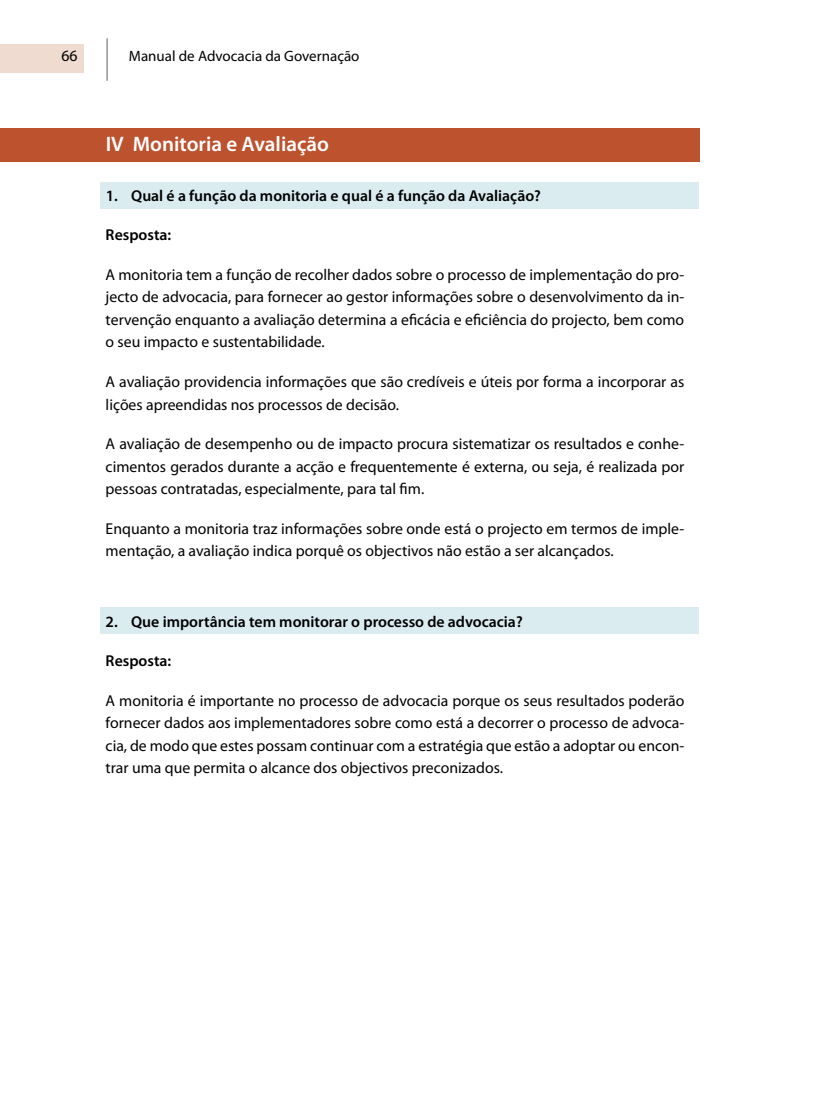
<style>
.page{position:relative;width:834px;height:1106px;background:#fff}
.page>*{position:absolute;margin:0;border:0;box-sizing:border-box;transform-origin:0 0}
.t1{font:600 21px "Myriad Pro";color:#fff}
.t2{font:15.75px/22.5px "Myriad Pro";color:#000;text-align:justify}
.t3{font:600 15.75px "Myriad Pro";color:#000}
.t4{font:15px "Myriad Pro";color:#000}
</style>
<div class="page">
<div style="left:0;top:44px;width:83px;height:29px;background:#efdbcf"></div>
<hr style="left:106px;top:38px;width:2px;height:43px;background:#939598">
<div style="left:101px;top:182px;width:598px;height:26px;background:#dbecf0"></div>
<div style="left:101px;top:607px;width:598px;height:27px;background:#dbecf0"></div>
<div style="left:0;top:128px;width:699px;height:33px;background:#bd522e"></div>
<p class="t2" style="left:62px;top:45px;width:18px">66</p>
<p class="t4" style="left:129px;top:46px;width:232px">Manual de Advocacia da Governação</p>
<h1 class="t1" style="left:106px;top:131px;width:225px">IV Monitoria e Avaliação</h1>
<p class="t3" style="left:106px;top:186px;width:437px">1. Qual é a função da monitoria e qual é a função da Avaliação?</p>
<p class="t3" style="left:106px;top:225px;width:67px">Resposta:</p>
<p class="t2" style="left:106px;top:263px;width:580px">A monitoria tem a função de recolher dados sobre o processo de implementação do pro&shy;jecto de advocacia, para fornecer ao gestor informações sobre o desenvolvimento da in&shy;tervenção enquanto a avaliação determina a eficácia e eficiência do projecto, bem como o seu impacto e sustentabilidade.</p>
<p class="t2" style="left:106px;top:370px;width:580px">A avaliação providencia informações que são credíveis e úteis por forma a incorporar as lições apreendidas nos processos de decisão.</p>
<p class="t2" style="left:106px;top:432px;width:580px">A avaliação de desempenho ou de impacto procura sistematizar os resultados e conhe&shy;cimentos gerados durante a acção e frequentemente é externa, ou seja, é realizada por pessoas contratadas, especialmente, para tal fim.</p>
<p class="t2" style="left:106px;top:517px;width:580px">Enquanto a monitoria traz informações sobre onde está o projecto em termos de imple&shy;mentação, a avaliação indica porquê os objectivos não estão a ser alcançados.</p>
<p class="t3" style="left:106px;top:611px;width:418px">2. Que importância tem monitorar o processo de advocacia?</p>
<p class="t3" style="left:106px;top:651px;width:67px">Resposta:</p>
<p class="t2" style="left:106px;top:689px;width:580px">A monitoria é importante no processo de advocacia porque os seus resultados poderão fornecer dados aos implementadores sobre como está a decorrer o processo de advoca&shy;cia, de modo que estes possam continuar com a estratégia que estão a adoptar ou encon&shy;trar uma que permita o alcance dos objectivos preconizados.</p>
</div>
